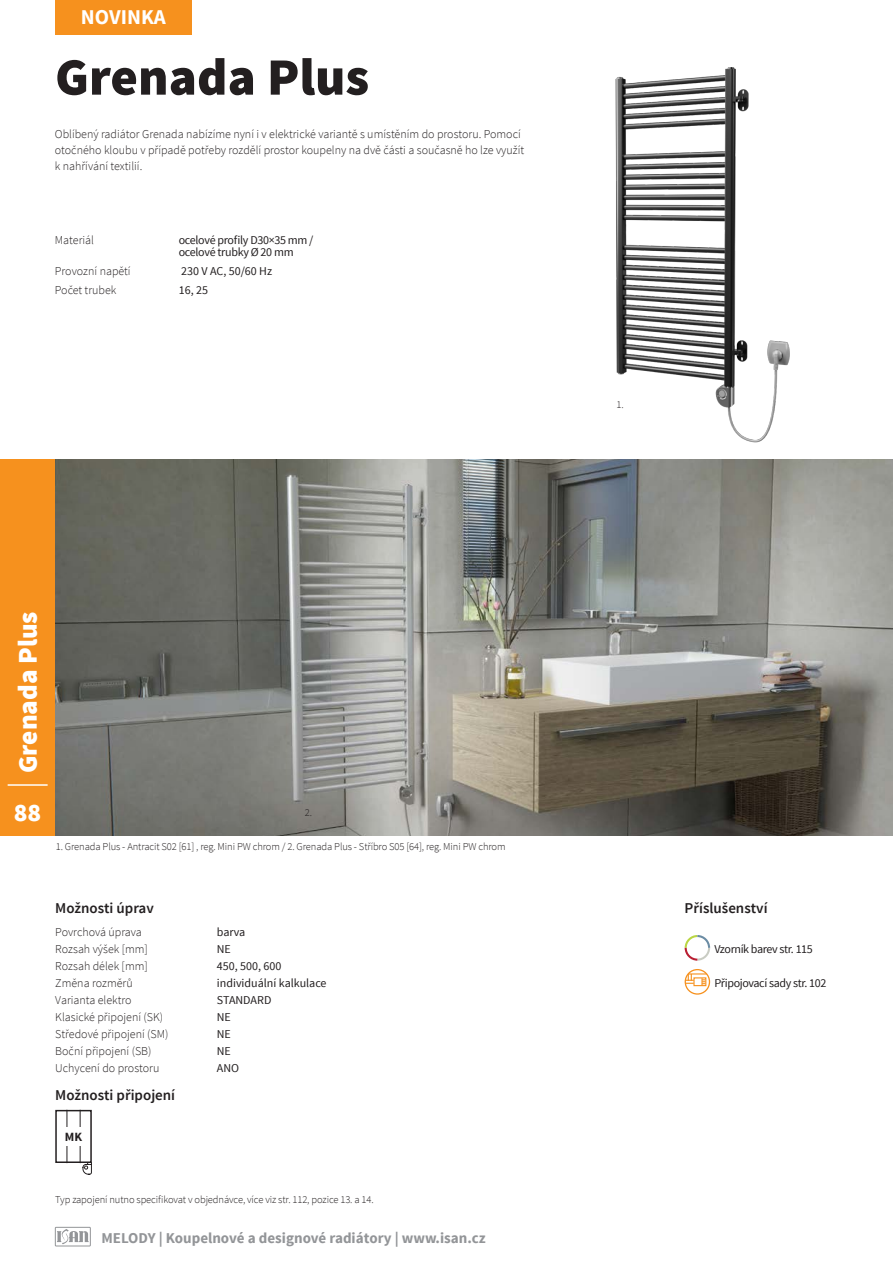
<style>
.page{position:relative;width:893px;height:1263px;background:#fff}
.page>*{position:absolute;margin:0;border:0;box-sizing:border-box;transform-origin:0 0}
.t1{font:900 52.5px "Source Sans Pro";color:#231f20}
.t2{font:900 27px "Source Sans Pro";color:#fff}
.t3{font:900 25.5px "Source Sans Pro";color:#fff}
.t4{font:700 21px "Source Sans Pro";color:#fff}
.t5{font:700 15px "Source Sans Pro";color:#939598}
.t6{font:600 15px "Source Sans Pro";color:#231f20}
.t7{font:700 12.6px "Source Sans Pro";color:#231f20}
.t8{font:300 12px/16.2px "Source Sans Pro";color:#231f20}
.t9{font:12px/12px "Source Sans Pro";letter-spacing:-.025em;color:#231f20}
.t10{font:12px "Source Sans Pro";color:#231f20}
.t11{font:300 10.5px "Source Sans Pro";letter-spacing:-.01em;color:#231f20}
</style>
<div class="page">
<div style="left:0;top:459px;width:55px;height:376px;background:#f6911e"></div>
<hr style="left:8px;top:784px;width:40px;height:2px;background:#fff">
<div style="left:55px;top:1227px;width:36px;height:19px;border:1px solid #939598"></div>
<svg style="left:57px;top:1229px;width:32px;height:15px"></svg>
<img style="left:55px;top:459px;width:838px;height:376px">
<img style="left:615px;top:67px;width:175px;height:376px">
<svg style="left:684px;top:935px;width:27px;height:26px"></svg>
<div style="left:693px;top:977px;width:13px;height:9px;border:1px solid #f6911e"></div>
<svg style="left:685px;top:973px;width:22px;height:12px"></svg>
<div style="left:685px;top:969px;width:25px;height:26px;border:1px solid #f6911e;border-radius:50%"></div>
<svg style="left:82px;top:1163px;width:10px;height:12px"></svg>
<div style="left:55px;top:1110px;width:37px;height:53px;border:2px solid #231f20"></div>
<hr style="left:67px;top:1110px;width:1px;height:53px;background:#231f20">
<hr style="left:80px;top:1110px;width:1px;height:53px;background:#231f20">
<div style="left:58px;top:1127px;width:31px;height:19px;background:#fff"></div>
<div style="left:55px;top:0;width:136px;height:34px;background:#f6911e"></div>
<h3 class="t4" style="left:81px;top:4px;width:86px">NOVINKA</h3>
<h1 class="t1" style="left:55px;top:43px;width:316px">Grenada Plus</h1>
<p class="t8" style="left:55px;top:126px;width:471px">Oblíbený radiátor Grenada nabízíme nyní i v elektrické variantě s umístěním do prostoru. Pomocí otočného kloubu v případě potřeby rozdělí prostor koupelny na dvě části a současně ho lze využít k nahřívání textilií.</p>
<p class="t8" style="left:55px;top:232px;width:41px">Materiál</p>
<p class="t9" style="left:179px;top:234px;width:136px">ocelové profily D30×35 mm / ocelové trubky Ø 20 mm</p>
<p class="t8" style="left:55px;top:263px;width:77px">Provozní napětí</p>
<p class="t10" style="left:181px;top:263px;width:92px">230 V AC, 50/60 Hz</p>
<p class="t8" style="left:55px;top:282px;width:63px">Počet trubek</p>
<p class="t9" style="left:179px;top:284px;width:31px">16, 25</p>
<p class="t11" style="left:617px;top:398px;width:9px">1.</p>
<h2 class="t2" style="left:10px;top:773px;width:163px;rotate:-90deg">Grenada Plus</h2>
<h3 class="t3" style="left:14px;top:796px;width:29px">88</h3>
<p class="t11" style="left:305px;top:806px;width:9px">2.</p>
<p class="t11" style="left:56px;top:840px;width:451px">1. Grenada Plus - Antracit S02 [61] , reg. Mini PW chrom / 2. Grenada Plus - Stříbro S05 [64], reg. Mini PW chrom</p>
<p class="t6" style="left:55px;top:898px;width:100px">Možnosti úprav</p>
<p class="t6" style="left:685px;top:898px;width:84px">Příslušenství</p>
<p class="t8" style="left:55px;top:924px;width:88px">Povrchová úprava</p>
<p class="t9" style="left:217px;top:926px;width:30px">barva</p>
<p class="t8" style="left:55px;top:941px;width:94px">Rozsah výšek [mm]</p>
<p class="t9" style="left:217px;top:943px;width:16px">NE</p>
<p class="t9" style="left:714px;top:943px;width:100px">Vzorník barev str. 115</p>
<p class="t8" style="left:55px;top:958px;width:94px">Rozsah délek [mm]</p>
<p class="t10" style="left:217px;top:958px;width:66px">450, 500, 600</p>
<p class="t8" style="left:55px;top:975px;width:79px">Změna rozměrů</p>
<p class="t10" style="left:217px;top:975px;width:111px">individuální kalkulace</p>
<p class="t9" style="left:714px;top:977px;width:114px">Připojovací sady str. 102</p>
<p class="t8" style="left:55px;top:992px;width:78px">Varianta elektro</p>
<p class="t10" style="left:217px;top:992px;width:56px">STANDARD</p>
<p class="t8" style="left:55px;top:1009px;width:109px">Klasické připojení (SK)</p>
<p class="t9" style="left:217px;top:1011px;width:16px">NE</p>
<p class="t8" style="left:55px;top:1026px;width:115px">Středové připojení (SM)</p>
<p class="t9" style="left:217px;top:1028px;width:16px">NE</p>
<p class="t8" style="left:55px;top:1043px;width:98px">Boční připojení (SB)</p>
<p class="t9" style="left:217px;top:1045px;width:16px">NE</p>
<p class="t8" style="left:55px;top:1060px;width:106px">Uchycení do prostoru</p>
<p class="t9" style="left:217px;top:1062px;width:24px">ANO</p>
<p class="t6" style="left:55px;top:1085px;width:121px">Možnosti připojení</p>
<p class="t7" style="left:65px;top:1129px;width:19px">MK</p>
<p class="t11" style="left:55px;top:1193px;width:320px">Typ zapojení nutno specifikovat v objednávce, více viz str. 112, pozice 13. a 14.</p>
<p class="t5" style="left:101px;top:1228px;width:386px">MELODY | Koupelnové a designové radiátory | www.isan.cz</p>
</div>
